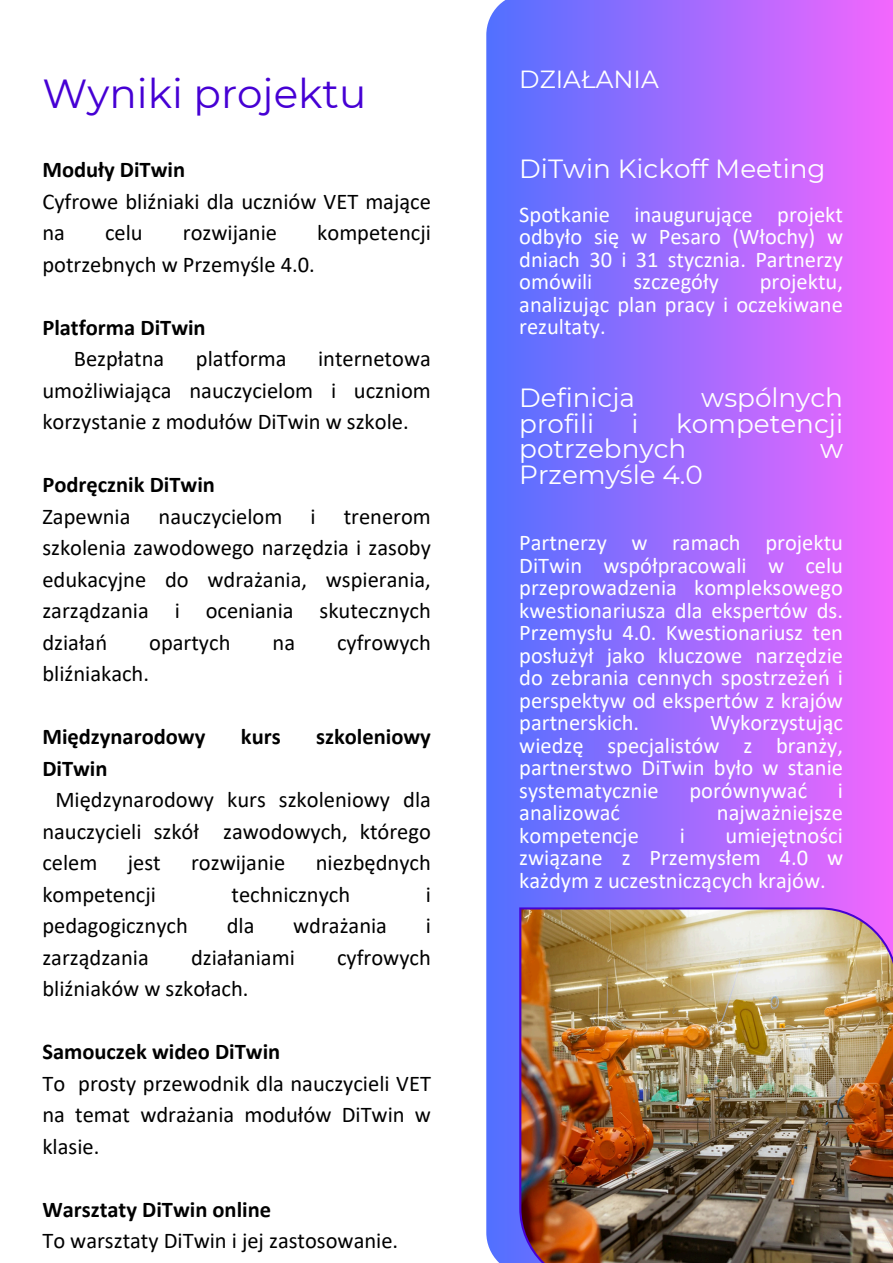
<style>
.page{position:relative;width:893px;height:1263px;background:#fff}
.page>*{position:absolute;margin:0;border:0;box-sizing:border-box;transform-origin:0 0}
.t1{font:40.5px "Montserrat";color:#4600d4}
.t2{font:26.25px/25.9px "Montserrat";color:#fff}
.t3{font:24.75px "Montserrat";color:#fff}
.t4{font:22.5px/31.5px "Calibri";color:#000;text-align:justify}
.t5{font:22.5px/22.5px "Calibri";color:#fff;text-align:justify}
.t6{font:700 22.5px "Calibri";color:#000}
</style>
<div class="page">
<svg style="left:486px;top:0;width:407px;height:1263px;background:#9f6bfe"></svg>
<img style="left:519px;top:907px;width:374px;height:356px">
<h2 class="t1" style="left:42px;top:69px;width:325px">Wyniki projektu</h2>
<h3 class="t3" style="left:519px;top:64px;width:141px">DZIAŁANIA</h3>
<p class="t6" style="left:42px;top:160px;width:144px">Moduły DiTwin</p>
<p class="t4" style="left:42px;top:187px;width:390px">Cyfrowe bliźniaki dla uczniów VET mające na</p>
<p class="t4" style="left:105px;top:219px;width:39px">celu</p>
<p class="t4" style="left:183px;top:219px;width:96px">rozwijanie</p>
<p class="t4" style="left:317px;top:219px;width:115px">kompetencji</p>
<p class="t4" style="left:42px;top:250px;width:274px">potrzebnych w Przemyśle 4.0.</p>
<p class="t6" style="left:42px;top:318px;width:165px">Platforma DiTwin</p>
<p class="t4" style="left:74px;top:345px;width:92px">Bezpłatna</p>
<p class="t4" style="left:196px;top:345px;width:92px">platforma</p>
<p class="t4" style="left:42px;top:345px;width:390px;text-indent:276px">internetowa umożliwiająca nauczycielom i uczniom korzystanie z modułów DiTwin w szkole.</p>
<p class="t6" style="left:42px;top:475px;width:174px">Podręcznik DiTwin</p>
<p class="t4" style="left:42px;top:502px;width:390px">Zapewnia nauczycielom i trenerom szkolenia zawodowego narzędzia i zasoby edukacyjne do wdrażania, wspierania, zarządzania i oceniania skutecznych działań</p>
<p class="t4" style="left:149px;top:628px;width:83px">opartych</p>
<p class="t4" style="left:272px;top:628px;width:24px">na</p>
<p class="t4" style="left:337px;top:628px;width:95px">cyfrowych</p>
<p class="t4" style="left:42px;top:660px;width:108px">bliźniakach.</p>
<p class="t6" style="left:42px;top:727px;width:164px">Międzynarodowy</p>
<p class="t6" style="left:241px;top:727px;width:41px">kurs</p>
<p class="t6" style="left:316px;top:727px;width:116px">szkoleniowy</p>
<p class="t6" style="left:42px;top:759px;width:67px">DiTwin</p>
<p class="t4" style="left:42px;top:786px;width:390px;text-indent:13px">Międzynarodowy kurs szkoleniowy dla nauczycieli szkół zawodowych, którego celem</p>
<p class="t4" style="left:128px;top:849px;width:34px">jest</p>
<p class="t4" style="left:191px;top:849px;width:96px">rozwijanie</p>
<p class="t4" style="left:316px;top:849px;width:117px">niezbędnych</p>
<p class="t4" style="left:42px;top:880px;width:115px">kompetencji</p>
<p class="t4" style="left:231px;top:880px;width:120px">technicznych</p>
<p class="t4" style="left:426px;top:880px;width:7px">i</p>
<p class="t4" style="left:42px;top:912px;width:147px">pedagogicznych</p>
<p class="t4" style="left:227px;top:912px;width:29px">dla</p>
<p class="t4" style="left:293px;top:912px;width:95px">wdrażania</p>
<p class="t4" style="left:426px;top:912px;width:7px">i</p>
<p class="t4" style="left:42px;top:943px;width:108px">zarządzania</p>
<p class="t4" style="left:191px;top:943px;width:105px">działaniami</p>
<p class="t4" style="left:337px;top:943px;width:95px">cyfrowych</p>
<p class="t4" style="left:42px;top:975px;width:208px">bliźniaków w szkołach.</p>
<p class="t6" style="left:42px;top:1042px;width:239px">Samouczek wideo DiTwin</p>
<p class="t4" style="left:42px;top:1069px;width:390px">To prosty przewodnik dla nauczycieli VET na temat wdrażania modułów DiTwin w klasie.</p>
<p class="t6" style="left:42px;top:1200px;width:230px">Warsztaty DiTwin online</p>
<p class="t4" style="left:42px;top:1227px;width:357px">To warsztaty DiTwin i jej zastosowanie.</p>
<p class="t2" style="left:519px;top:156px;width:308px">DiTwin Kickoff Meeting</p>
<h3 class="t5" style="left:519px;top:205px;width:325px">Spotkanie inaugurujące projekt odbyło się w Pesaro (Włochy) w dniach 30 i 31 stycznia. Partnerzy omówili</h3>
<h3 class="t5" style="left:633px;top:272px;width:87px">szczegóły</h3>
<h3 class="t5" style="left:519px;top:272px;width:325px;text-indent:240px">projektu, analizując plan pracy i oczekiwane rezultaty.</h3>
<p class="t2" style="left:519px;top:384px;width:117px">Definicja</p>
<p class="t2" style="left:701px;top:384px;width:143px">wspólnych</p>
<p class="t2" style="left:519px;top:410px;width:76px">profili</p>
<p class="t2" style="left:631px;top:410px;width:9px">i</p>
<p class="t2" style="left:519px;top:410px;width:325px;text-indent:157px">kompetencji potrzebnych</p>
<p class="t2" style="left:820px;top:436px;width:25px">w</p>
<p class="t2" style="left:519px;top:462px;width:185px">Przemyśle 4.0</p>
<p class="t5" style="left:519px;top:533px;width:325px">Partnerzy w ramach projektu DiTwin współpracowali w celu przeprowadzenia kompleksowego kwestionariusza dla ekspertów ds.<br>Przemysłu 4.0. Kwestionariusz ten posłużył jako kluczowe narzędzie do zebrania cennych spostrzeżeń i perspektyw od ekspertów z krajów partnerskich.</p>
<p class="t5" style="left:519px;top:713px;width:325px;text-indent:191px">Wykorzystując wiedzę specjalistów z branży, partnerstwo DiTwin było w stanie systematycznie</p>
<p class="t5" style="left:689px;top:781px;width:119px">porównywać</p>
<p class="t5" style="left:838px;top:781px;width:7px">i</p>
<p class="t5" style="left:519px;top:803px;width:102px">analizować</p>
<p class="t5" style="left:717px;top:803px;width:128px">najważniejsze</p>
<p class="t5" style="left:519px;top:826px;width:121px">kompetencje</p>
<p class="t5" style="left:680px;top:826px;width:7px">i</p>
<p class="t5" style="left:519px;top:826px;width:325px;text-indent:206px">umiejętności związane z Przemysłem 4.0 w każdym z uczestniczących krajów.</p>
</div>
